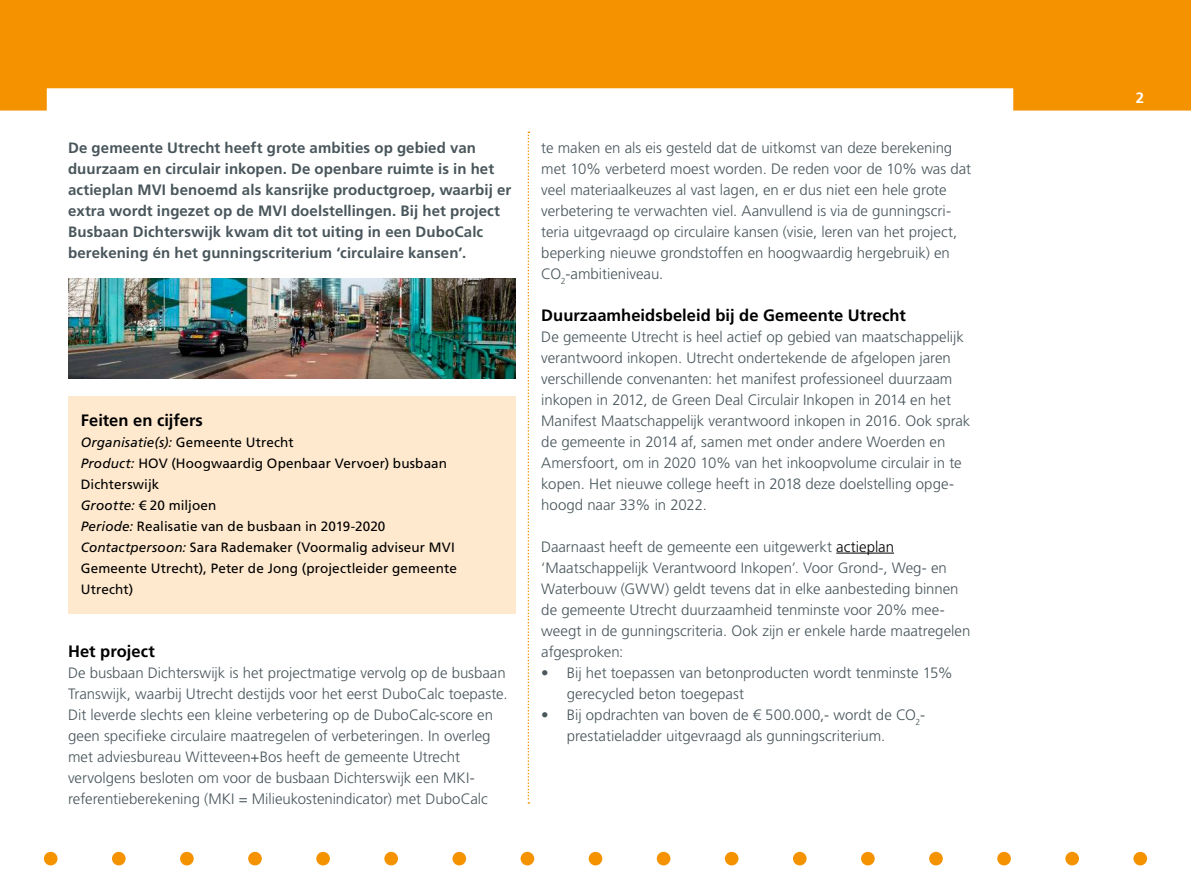
<style>
.page{position:relative;width:1191px;height:893px;background:#fff}
.page>*{position:absolute;margin:0;border:0;box-sizing:border-box;transform-origin:0 0}
.P_HR_Tussenkop{font:700 16.5px "Frutiger LT Std";letter-spacing:.005em;color:#000}
.P_HR_Kaderkop_Oranje{font:700 16.5px "Frutiger LT Std";color:#000}
.P_HR_Broodtekst{font:300 15px/21px "Frutiger LT Std";color:#49565b}
.P_HR_Inleiding{font:700 15px/21px "Frutiger LT Std";letter-spacing:.005em;color:#49565b}
.t1{font:700 15px "Frutiger LT Std";color:#fff}
.P_HR_Kadertekst_Oran{font:13.5px/21px "Frutiger LT Std";letter-spacing:.005em;color:#000}
.s1{font-style:italic}
.s2{color:#000}
</style>
<div class="page">
<div style="left:44px;top:852px;width:13px;height:13px;background:#f59200;border-radius:50%"></div>
<div style="left:112px;top:852px;width:14px;height:13px;background:#f59200;border-radius:50%"></div>
<div style="left:180px;top:852px;width:14px;height:13px;background:#f59200;border-radius:50%"></div>
<div style="left:248px;top:852px;width:14px;height:13px;background:#f59200;border-radius:50%"></div>
<div style="left:316px;top:852px;width:14px;height:13px;background:#f59200;border-radius:50%"></div>
<div style="left:384px;top:852px;width:14px;height:13px;background:#f59200;border-radius:50%"></div>
<div style="left:452px;top:852px;width:14px;height:13px;background:#f59200;border-radius:50%"></div>
<div style="left:520px;top:852px;width:14px;height:13px;background:#f59200;border-radius:50%"></div>
<div style="left:588px;top:852px;width:14px;height:13px;background:#f59200;border-radius:50%"></div>
<div style="left:657px;top:852px;width:13px;height:13px;background:#f59200;border-radius:50%"></div>
<div style="left:725px;top:852px;width:13px;height:13px;background:#f59200;border-radius:50%"></div>
<div style="left:793px;top:852px;width:13px;height:13px;background:#f59200;border-radius:50%"></div>
<div style="left:861px;top:852px;width:13px;height:13px;background:#f59200;border-radius:50%"></div>
<div style="left:929px;top:852px;width:13px;height:13px;background:#f59200;border-radius:50%"></div>
<div style="left:997px;top:852px;width:14px;height:13px;background:#f59200;border-radius:50%"></div>
<div style="left:1065px;top:852px;width:14px;height:13px;background:#f59200;border-radius:50%"></div>
<div style="left:1133px;top:852px;width:14px;height:13px;background:#f59200;border-radius:50%"></div>
<svg style="left:527px;top:132px;width:2px;height:672px"></svg>
<svg style="left:0;top:0;width:1191px;height:111px;fill:#f59200"></svg>
<div style="left:68px;top:396px;width:448px;height:51px;background:#fee9ce"></div>
<div style="left:68px;top:419px;width:448px;height:195px;background:#fee9ce"></div>
<img style="left:68px;top:279px;width:448px;height:100px">
<hr style="left:836px;top:553px;width:58px;height:1px;background:#000">
<p class="P_HR_Inleiding" style="left:68px;top:137px;width:445px">De gemeente Utrecht heeft grote ambities op gebied van duurzaam en circulair inkopen. De openbare ruimte is in het actieplan MVI benoemd als kansrijke productgroep, waarbij er extra wordt ingezet op de MVI doelstellingen. Bij het project Busbaan Dichterswijk kwam dit tot uiting in een DuboCalc berekening én het gunningscriterium ‘circulaire kansen’.</p>
<p class="P_HR_Kaderkop_Oranje" style="left:81px;top:410px;width:124px">Feiten en cijfers</p>
<p class="P_HR_Kadertekst_Oran" style="left:81px;top:431px;width:377px"><span class="s1">Organisatie(s):</span> Gemeente Utrecht<br><span class="s1">Product:</span> HOV (Hoogwaardig Openbaar Vervoer) busbaan Dichterswijk<br><span class="s1">Grootte:</span> € 20 miljoen<br><span class="s1">Periode:</span> Realisatie van de busbaan in 2019-2020<br><span class="s1">Contactpersoon:</span> Sara Rademaker (Voormalig adviseur MVI Gemeente Utrecht), Peter de Jong (projectleider gemeente Utrecht)</p>
<h5 class="P_HR_Tussenkop" style="left:68px;top:641px;width:88px">Het project</h5>
<p class="P_HR_Broodtekst" style="left:68px;top:662px;width:441px">De busbaan Dichterswijk is het projectmatige vervolg op de busbaan Transwijk, waarbij Utrecht destijds voor het eerst DuboCalc toepaste.<br>Dit leverde slechts een kleine verbetering op de DuboCalc-score en geen specifieke circulaire maatregelen of verbeteringen. In overleg met adviesbureau Witteveen+Bos heeft de gemeente Utrecht vervolgens besloten om voor de busbaan Dichterswijk een MKI&shy;referentieberekening (MKI = Milieukostenindicator) met DuboCalc</p>
<p class="P_HR_Broodtekst" style="left:541px;top:137px;width:431px">te maken en als eis gesteld dat de uitkomst van deze berekening met 10% verbeterd moest worden. De reden voor de 10% was dat veel materiaalkeuzes al vast lagen, en er dus niet een hele grote verbetering te verwachten viel. Aanvullend is via de gunningscri&shy;teria uitgevraagd op circulaire kansen (visie, leren van het project, beperking nieuwe grondstoffen en hoogwaardig hergebruik) en CO<sub>2</sub>-ambitieniveau.</p>
<h5 class="P_HR_Tussenkop" style="left:541px;top:305px;width:366px">Duurzaamheidsbeleid bij de Gemeente Utrecht</h5>
<p class="P_HR_Broodtekst" style="left:541px;top:326px;width:431px">De gemeente Utrecht is heel actief op gebied van maatschappelijk verantwoord inkopen. Utrecht ondertekende de afgelopen jaren verschillende convenanten: het manifest professioneel duurzaam inkopen in 2012, de Green Deal Circulair Inkopen in 2014 en het Manifest Maatschappelijk verantwoord inkopen in 2016. Ook sprak de gemeente in 2014 af, samen met onder andere Woerden en Amersfoort, om in 2020 10% van het inkoopvolume circulair in te kopen. Het nieuwe college heeft in 2018 deze doelstelling opge&shy;hoogd naar 33% in 2022.</p>
<p class="P_HR_Broodtekst" style="left:541px;top:536px;width:430px">Daarnaast heeft de gemeente een uitgewerkt <span class="s2">actieplan </span>‘Maatschappelijk Verantwoord Inkopen’. Voor Grond-, Weg- en Waterbouw (GWW) geldt tevens dat in elke aanbesteding binnen de gemeente Utrecht duurzaamheid tenminste voor 20% mee&shy;weegt in de gunningscriteria. Ook zijn er enkele harde maatregelen afgesproken:</p>
<p class="P_HR_Broodtekst" style="left:567px;top:662px;width:387px;text-indent:-26px">• Bij het toepassen van betonproducten wordt tenminste 15% gerecycled beton toegepast</p>
<p class="P_HR_Broodtekst" style="left:567px;top:704px;width:360px;text-indent:-26px">• Bij opdrachten van boven de € 500.000,- wordt de CO<sub>2</sub>- prestatieladder uitgevraagd als gunningscriterium.</p>
<p class="t1" style="left:1135px;top:89px;width:10px">2</p>
</div>
